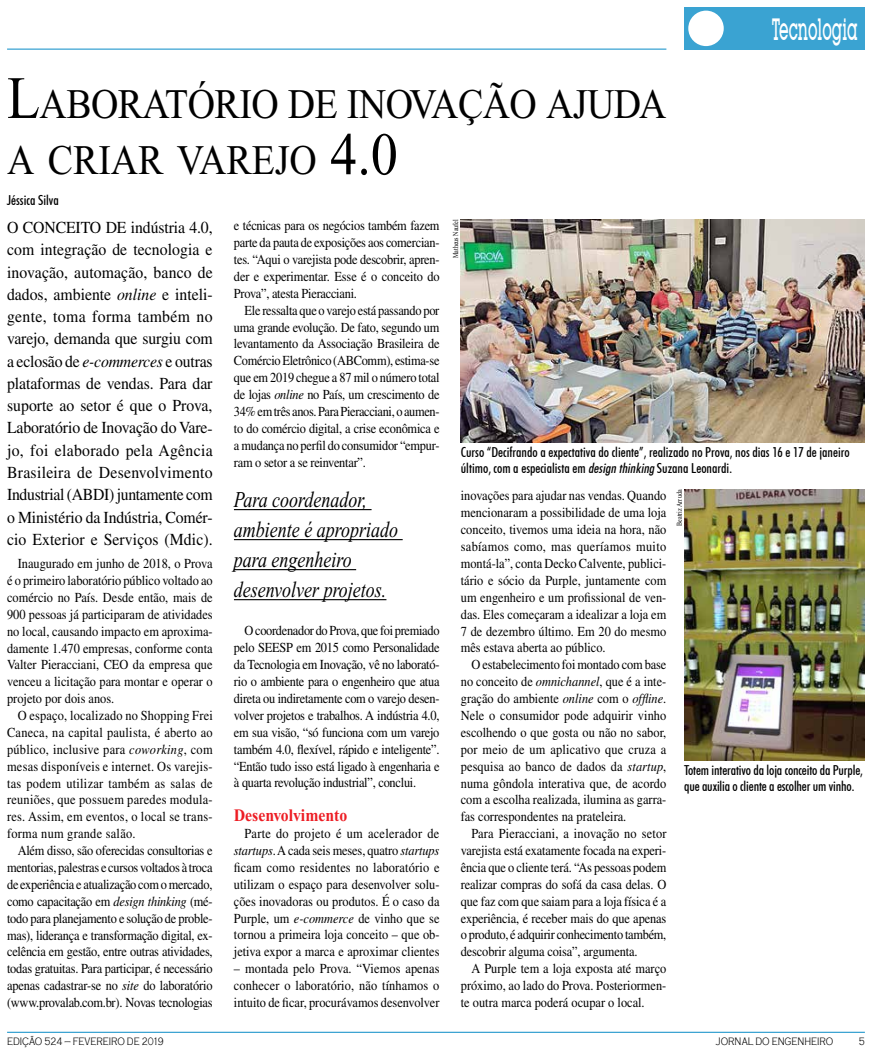
<style>
.page{position:relative;width:872px;height:1053px;background:#fff}
.page>*{position:absolute;margin:0;border:0;box-sizing:border-box;transform-origin:0 0}
.t1{font:42px/56.2px "Times New Roman";letter-spacing:-.015em;color:#000;scale:.9 1}
.t2{font:500 30px "Lubalin Graph IT Cby BT";color:#fff;scale:.5 1}
.t3{font:italic 22.5px/30px "Times New Roman";color:#000;scale:.8 1}
.t4{font:700 17.5px "Times New Roman";color:#ed1d24;scale:.9 1}
.t5{font:16.75px/22.2px "Times";letter-spacing:-.01em;color:#000;text-align:justify;scale:.94 1}
.t6{font:13.75px/16.9px "Times";color:#000;text-align:justify;scale:.9 1}
.t7{font:500 condensed 13.75px/16.5px "Futura BT";color:#000}
.t8{font:300 11px "Copperplate Gothic";color:#000;scale:.75 1}
.t9{font:7.5px "Times New Roman";color:#000;scale:.8 1}
.s1{font-size:60px}
.s2{font-style:italic}
</style>
<div class="page">
<div style="left:684px;top:7px;width:181px;height:43px;background:#3aa3d2"></div>
<div style="left:688px;top:11px;width:35px;height:35px;background:#fff;border-radius:50%"></div>
<hr style="left:7px;top:48px;width:659px;height:2px;background:#3aa3d2">
<hr style="left:7px;top:1031px;width:858px;height:1px;background:#3aa3d2">
<hr style="left:234px;top:509px;width:137px;height:1px;background:#000">
<hr style="left:234px;top:539px;width:169px;height:1px;background:#000">
<hr style="left:234px;top:569px;width:122px;height:1px;background:#000">
<hr style="left:234px;top:599px;width:152px;height:1px;background:#000">
<img style="left:684px;top:489px;width:181px;height:271px">
<img style="left:461px;top:219px;width:404px;height:224px">
<h1 class="t1" style="left:7px;top:76px;width:734px"><span class="s1">L</span>ABORATÓRIO DE INOVAÇÃO AJUDA<br>A CRIAR VAREJO <span class="s1">4.0</span></h1>
<p class="t7" style="left:7px;top:192px;width:53px">Jéssica Silva</p>
<h2 class="t2" style="left:771px;top:11px;width:174px">Tecnologia</h2>
<p class="t5" style="left:7px;top:216px;width:220px">O conceito de indústria 4.0, com integração de tecnologia e inovação, automação, banco de dados, ambiente <span class="s2">online</span> e inteli&shy;gente, toma forma também no varejo, demanda que surgiu com a eclosão de <span class="s2">e-commerces</span> e outras plataformas de vendas. Para dar suporte ao setor é que o Prova, Laboratório de Inovação do Vare&shy;jo, foi elaborado pela Agência Brasileira de Desenvolvimento Industrial (ABDI) juntamente com o Ministério da Indústria, Comér&shy;cio Exterior e Serviços (Mdic).</p>
<p class="t6" style="left:234px;top:217px;width:230px">e técnicas para os negócios também fazem parte da pauta de exposições aos comercian&shy;tes. “Aqui o varejista pode descobrir, apren&shy;der e experimentar. Esse é o conceito do Prova”, atesta Pieracciani.</p>
<p class="t6" style="left:234px;top:301px;width:230px;text-indent:11px">Ele ressalta que o varejo está passando por uma grande evolução. De fato, segundo um levantamento da Associação Brasileira de Comércio Eletrônico (ABComm), estima-se que em 2019 chegue a 87 mil o número total de lojas <span class="s2">online</span> no País, um crescimento de 34% em três anos. Para Pieracciani, o aumen&shy;to do comércio digital, a crise econômica e a mudança no perfil do consumidor “empur&shy;ram o setor a se reinventar”.</p>
<h3 class="t3" style="left:234px;top:485px;width:207px">Para coordenador, ambiente é apropriado para engenheiro desenvolver projetos.</h3>
<p class="t6" style="left:7px;top:555px;width:230px;text-indent:11px">Inaugurado em junho de 2018, o Prova é o primeiro laboratório público voltado ao comércio no País. Desde então, mais de 900 pessoas já participaram de atividades no local, causando impacto em aproxima&shy;damente 1.470 empresas, conforme conta Valter Pieracciani, CEO da empresa que venceu a licitação para montar e operar o projeto por dois anos.</p>
<p class="t6" style="left:7px;top:707px;width:230px;text-indent:11px">O espaço, localizado no Shopping Frei Caneca, na capital paulista, é aberto ao público, inclusive para <span class="s2">coworking</span>, com mesas disponíveis e internet. Os varejis&shy;tas podem utilizar também as salas de reuniões, que possuem paredes modula&shy;res. Assim, em eventos, o local se trans&shy;forma num grande salão.</p>
<p class="t6" style="left:7px;top:842px;width:230px;text-indent:11px">Além disso, são oferecidas consultorias e mentorias, palestras e cursos voltados à troca de experiência e atualização com o mercado, como capacitação em <span class="s2">design thinking</span> (mé&shy;todo para planejamento e solução de proble&shy;mas), liderança e transformação digital, ex&shy;celência em gestão, entre outras atividades, todas gratuitas. Para participar, é necessário apenas cadastrar-se no <span class="s2">site</span> do laboratório (www.provalab.com.br). Novas tecnologias</p>
<p class="t6" style="left:234px;top:622px;width:230px;text-indent:11px">O coordenador do Prova, que foi premiado pelo SEESP em 2015 como Personalidade da Tecnologia em Inovação, vê no laborató&shy;rio o ambiente para o engenheiro que atua direta ou indiretamente com o varejo desen&shy;volver projetos e trabalhos. A indústria 4.0, em sua visão, “só funciona com um varejo também 4.0, flexível, rápido e inteligente”. “Então tudo isso está ligado à engenharia e à quarta revolução industrial”, conclui.</p>
<p class="t4" style="left:234px;top:805px;width:127px">Desenvolvimento</p>
<p class="t6" style="left:234px;top:824px;width:230px;text-indent:11px">Parte do projeto é um acelerador de <span class="s2">startups</span>. A cada seis meses, quatro <span class="s2">startups </span>ficam como residentes no laboratório e utilizam o espaço para desenvolver solu&shy;ções inovadoras ou produtos. É o caso da Purple, um <span class="s2">e-commerce</span> de vinho que se tornou a primeira loja conceito – que ob&shy;jetiva expor a marca e aproximar clientes</p>
<p class="t6" style="left:234px;top:959px;width:230px">– montada pelo Prova. “Viemos apenas conhecer o laboratório, não tínhamos o intuito de ficar, procurávamos desenvolver</p>
<p class="t9" style="left:451px;top:258px;width:50px;rotate:-90deg">Matheus Naufel</p>
<p class="t7" style="left:461px;top:443px;width:390px">Curso “Decifrando a expectativa do cliente”, realizado no Prova, nos dias 16 e 17 de janeiro último, com a especialista em <span class="s2">design thinking</span>Suzana Leonardi.</p>
<p class="t6" style="left:461px;top:487px;width:230px">inovações para ajudar nas vendas. Quando mencionaram a possibilidade de uma loja conceito, tivemos uma ideia na hora, não sabíamos como, mas queríamos muito montá-la”, conta Decko Calvente, publici&shy;tário e sócio da Purple, juntamente com um engenheiro e um profissional de ven&shy;das. Eles começaram a idealizar a loja em 7 de dezembro último. Em 20 do mesmo mês estava aberta ao público.</p>
<p class="t6" style="left:461px;top:656px;width:230px;text-indent:11px">O estabelecimento foi montado com base no conceito de <span class="s2">omnichannel</span>, que é a inte&shy;gração do ambiente <span class="s2">online</span> com o <span class="s2">offline</span>.<br>Nele o consumidor pode adquirir vinho escolhendo o que gosta ou não no sabor, por meio de um aplicativo que cruza a pesquisa ao banco de dados da <span class="s2">startup</span>, numa gôndola interativa que, de acordo com a escolha realizada, ilumina as garra&shy;fas correspondentes na prateleira.</p>
<p class="t6" style="left:461px;top:825px;width:230px;text-indent:11px">Para Pieracciani, a inovação no setor varejista está exatamente focada na experi&shy;ência que o cliente terá. “As pessoas podem realizar compras do sofá da casa delas. O que faz com que saiam para a loja física é a experiência, é receber mais do que apenas o produto, é adquirir conhecimento também, descobrir alguma coisa”, argumenta.</p>
<p class="t6" style="left:461px;top:960px;width:230px;text-indent:11px">A Purple tem a loja exposta até março próximo, ao lado do Prova. Posteriormen&shy;te outra marca poderá ocupar o local.</p>
<p class="t9" style="left:675px;top:525px;width:46px;rotate:-90deg">Beatriz Arruda</p>
<p class="t7" style="left:684px;top:761px;width:180px">Totem interativo da loja conceito da Purple, que auxilia o cliente a escolher um vinho.</p>
<p class="t8" style="left:7px;top:1035px;width:120px">EDIÇÃO 524 – FEVEREIRO</p>
<p class="t8" style="left:127px;top:1035px;width:51px">DE 2019</p>
<p class="t8" style="left:716px;top:1035px;width:158px">JORNAL DO ENGENHEIRO</p>
<p class="t8" style="left:859px;top:1035px;width:9px">5</p>
</div>
